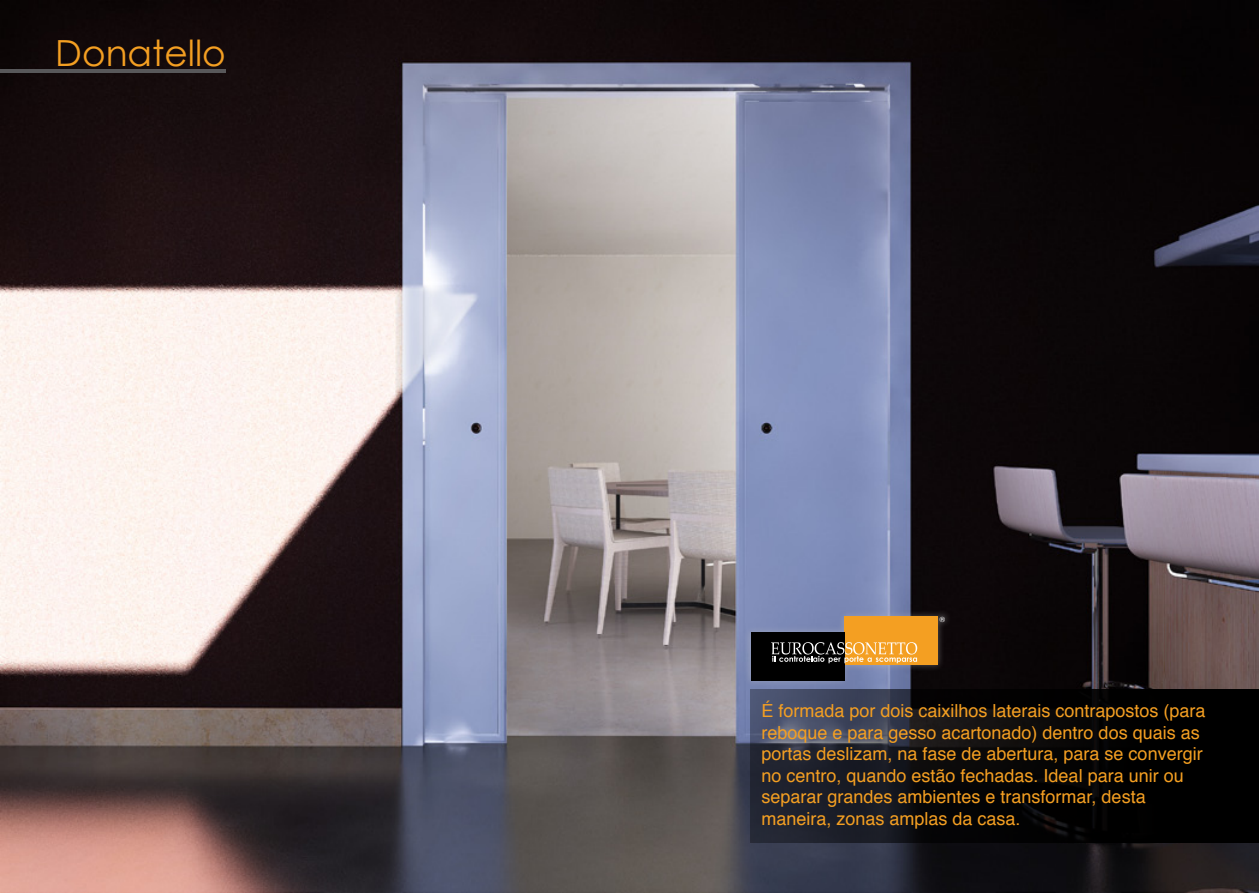
<style>
.page{position:relative;width:1259px;height:893px;background:#fff}
.page>*{position:absolute;margin:0;border:0;box-sizing:border-box;transform-origin:0 0}
.t1{font:36px "Century Gothic";color:#f49f22}
.t2{font:18px/21.6px "Helvetica";color:#f49f22}
.t3{font:6.9px "Century Gothic";color:#fff}
</style>
<div class="page">
<img style="left:0;top:0;width:1259px;height:893px">
<hr style="left:0;top:69px;width:226px;height:4px;background:#58585a">
<svg style="left:750px;top:689px;width:509px;height:153px;background:#101116"></svg>
<div style="left:743px;top:610px;width:208px;height:78px;background:#c6c7c8;opacity:.4"></div>
<div style="left:844px;top:617px;width:94px;height:48px;background:#f49f22"></div>
<div style="left:750px;top:632px;width:94px;height:48px;background:#000"></div>
<svg style="left:771px;top:642px;width:146px;height:21px"></svg>
<h1 class="t1" style="left:55px;top:31px;width:172px">Donatello</h1>
<p class="t3" style="left:939px;top:615px;width:7px">®</p>
<p class="t2" style="left:761px;top:700px;width:446px">É formada por dois caixilhos laterais contrapostos (para reboque e para gesso acartonado) dentro dos quais as portas deslizam, na fase de abertura, para se convergir no centro, quando estão fechadas. Ideal para unir ou separar grandes ambientes e transformar, desta maneira, zonas amplas da casa.</p>
</div>
